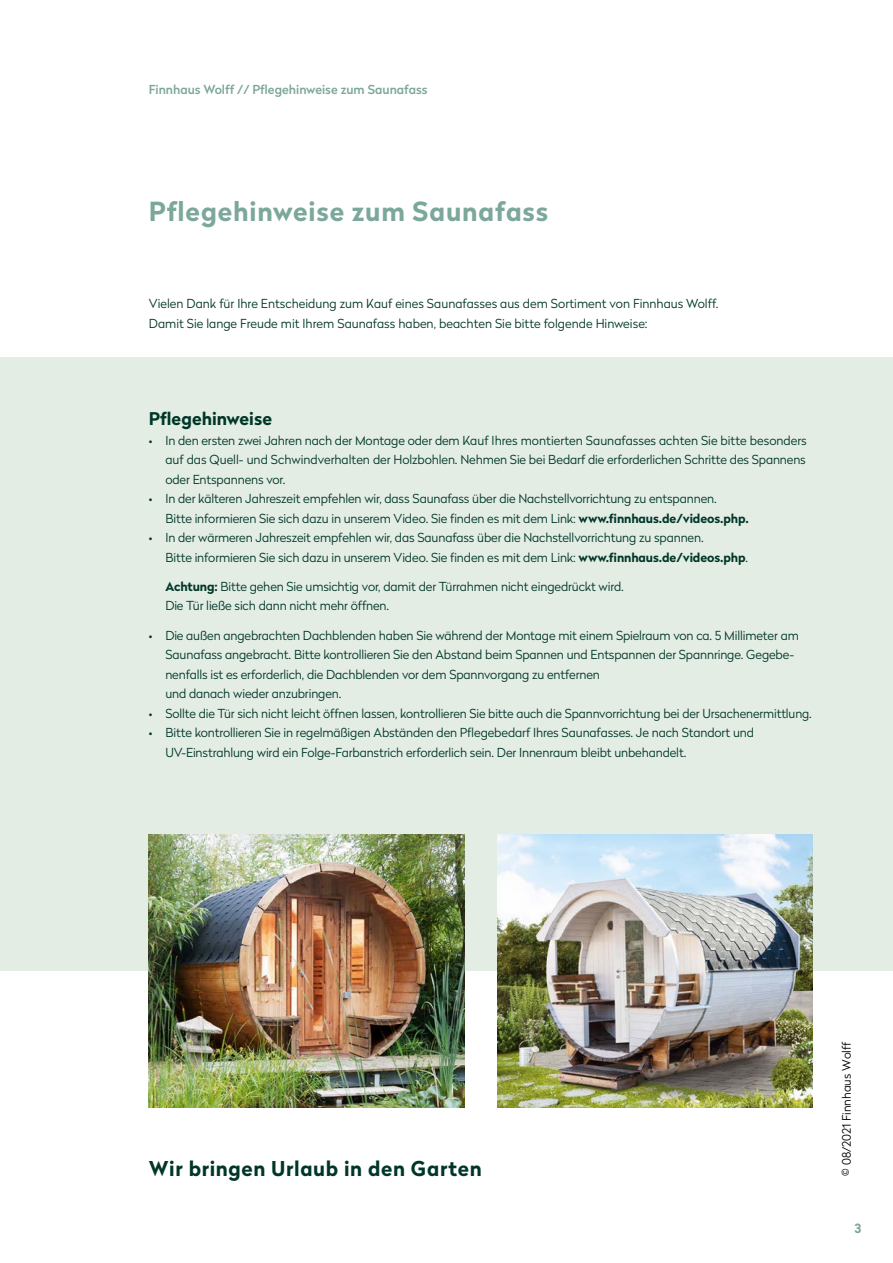
<style>
.page{position:relative;width:893px;height:1263px;background:#fff}
.page>*{position:absolute;margin:0;border:0;box-sizing:border-box;transform-origin:0 0}
.t1{font:700 26.25px "Radikal";letter-spacing:.03em;color:#7ca79b}
.t2{font:700 20.4px "Radikal";letter-spacing:.03em;color:#003629}
.t3{font:700 17.55px "Radikal";color:#003629}
.t4{font:700 12.75px "Radikal";color:#7ca79b}
.t5{font:300 12.45px/19.5px "Radikal";letter-spacing:-.01em;color:#003629}
.t6{font:500 12.45px "Radikal";color:#7ca79b}
.t7{font:300 11.7px "Radikal";color:#000}
.s1{font-weight:700}
</style>
<div class="page">
<div style="left:0;top:357px;width:893px;height:614px;background:#e3ede4"></div>
<img style="left:149px;top:834px;width:315px;height:273px">
<img style="left:497px;top:834px;width:315px;height:273px">
<p class="t6" style="left:149px;top:81px;width:280px">Finnhaus Wolff // Pflegehinweise zum Saunafass</p>
<h1 class="t1" style="left:149px;top:192px;width:401px">Pflegehinweise zum Saunafass</h1>
<p class="t5" style="left:149px;top:294px;width:571px">Vielen Dank für Ihre Entscheidung zum Kauf eines Saunafasses aus dem Sortiment von Finnhaus Wolff.<br>Damit Sie lange Freude mit Ihrem Saunafass haben, beachten Sie bitte folgende Hinweise:</p>
<h3 class="t3" style="left:149px;top:406px;width:125px">Pflegehinweise</h3>
<p class="t5" style="left:165px;top:430px;width:643px;text-align:justify;text-indent:-17px">• In den ersten zwei Jahren nach der Montage oder dem Kauf Ihres montierten Saunafasses achten Sie bitte besonders auf das Quell- und Schwindverhalten der Holzbohlen. Nehmen Sie bei Bedarf die erforderlichen Schritte des Spannens oder Entspannens vor.</p>
<p class="t5" style="left:165px;top:488px;width:585px;text-indent:-17px">• In der kälteren Jahreszeit empfehlen wir, dass Saunafass über die Nachstellvorrichtung zu entspannen.<br>Bitte informieren Sie sich dazu in unserem Video. Sie finden es mit dem Link: <span class="s1">www.finnhaus.de/videos.php.</span></p>
<p class="t5" style="left:165px;top:527px;width:584px;text-indent:-17px">• In der wärmeren Jahreszeit empfehlen wir, das Saunafass über die Nachstellvorrichtung zu spannen.<br>Bitte informieren Sie sich dazu in unserem Video. Sie finden es mit dem Link: <span class="s1">www.finnhaus.de/videos.php</span>.</p>
<p class="t5" style="left:165px;top:576px;width:460px"><span class="s1">Achtung:</span> Bitte gehen Sie umsichtig vor, damit der Türrahmen nicht eingedrückt wird.<br>Die Tür ließe sich dann nicht mehr öffnen.</p>
<p class="t5" style="left:165px;top:625px;width:635px;text-indent:-17px">• Die außen angebrachten Dachblenden haben Sie während der Montage mit einem Spielraum von ca. 5 Millimeter am Saunafass angebracht. Bitte kontrollieren Sie den Abstand beim Spannen und Entspannen der Spannringe. Gegebe&shy;nenfalls ist es erforderlich, die Dachblenden vor dem Spannvorgang zu entfernen<br>und danach wieder anzubringen.</p>
<p class="t5" style="left:149px;top:703px;width:664px">• Sollte die Tür sich nicht leicht öffnen lassen, kontrollieren Sie bitte auch die Spannvorrichtung bei der Ursachenermittlung.</p>
<p class="t5" style="left:165px;top:722px;width:590px;text-indent:-17px">• Bitte kontrollieren Sie in regelmäßigen Abständen den Pflegebedarf Ihres Saunafasses. Je nach Standort und<br>UV-Einstrahlung wird ein Folge-Farbanstrich erforderlich sein. Der Innenraum bleibt unbehandelt.</p>
<h2 class="t2" style="left:149px;top:1153px;width:334px">Wir bringen Urlaub in den Garten</h2>
<p class="t7" style="left:838px;top:1176px;width:135px;rotate:-90deg">© 08/2021 Finnhaus Wolff</p>
<p class="t4" style="left:854px;top:1219px;width:8px">3</p>
</div>
